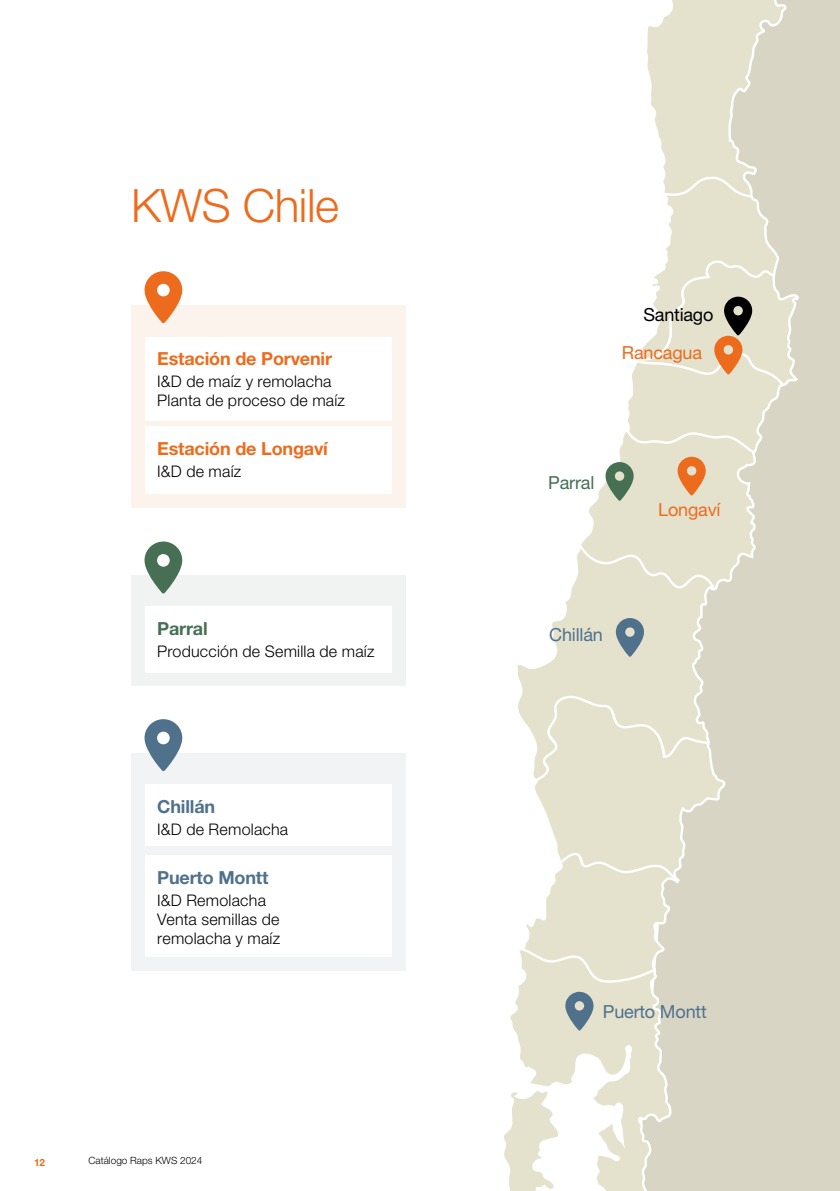
<style>
.page{position:relative;width:840px;height:1191px;background:#fff}
.page>*{position:absolute;margin:0;border:0;box-sizing:border-box;transform-origin:0 0}
.t1{font:300 46px "Helvetica Neue LT Std";letter-spacing:-.01em;color:#ed6b1c}
.t2{font:700 18px "Helvetica Neue LT Std";letter-spacing:-.01em;color:#ed6b1c}
.t3{font:700 18px "Helvetica Neue LT Std";letter-spacing:-.01em;color:#4f718c}
.t4{font:18px "Helvetica Neue LT Std";letter-spacing:-.01em;color:#4f718c}
.t5{font:18px "Helvetica Neue LT Std";letter-spacing:-.01em;color:#ed6b1c}
.t6{font:18px "Helvetica Neue LT Std";letter-spacing:-.01em;color:#000}
.t7{font:700 18px "Helvetica Neue LT Std";letter-spacing:-.01em;color:#466f54}
.t8{font:18px "Helvetica Neue LT Std";letter-spacing:-.01em;color:#466f54}
.t9{font:300 16px/19.2px "Helvetica Neue LT Std";letter-spacing:.015em;color:#000}
.t10{font:300 10px "Helvetica Neue LT Std";color:#000}
.t11{font:700 10px "Helvetica Neue LT Std";color:#ed6b1c}
</style>
<div class="page">
<div style="left:686px;top:0;width:153px;height:1191px;background:#d9d5c5"></div>
<svg style="left:517px;top:582px;width:200px;height:113px"></svg>
<svg style="left:514px;top:1030px;width:172px;height:161px"></svg>
<svg style="left:504px;top:1086px;width:57px;height:105px"></svg>
<svg style="left:615px;top:618px;width:29px;height:39px"></svg>
<svg style="left:510px;top:695px;width:216px;height:335px"></svg>
<svg style="left:575px;top:0;width:225px;height:597px"></svg>
<div style="left:131px;top:305px;width:274px;height:203px;background:#fdf3ed"></div>
<div style="left:145px;top:336px;width:246px;height:84px;background:#fff"></div>
<div style="left:145px;top:426px;width:246px;height:68px;background:#fff"></div>
<svg style="left:144px;top:271px;width:39px;height:52px"></svg>
<div style="left:131px;top:753px;width:274px;height:217px;background:#f1f3f5"></div>
<div style="left:145px;top:784px;width:246px;height:62px;background:#fff"></div>
<div style="left:145px;top:855px;width:246px;height:101px;background:#fff"></div>
<svg style="left:144px;top:719px;width:39px;height:52px"></svg>
<div style="left:131px;top:575px;width:274px;height:111px;background:#f0f3f1"></div>
<div style="left:145px;top:607px;width:246px;height:66px;background:#fff"></div>
<svg style="left:144px;top:541px;width:39px;height:53px"></svg>
<h1 class="t1" style="left:131px;top:177px;width:209px">KWS Chile</h1>
<p class="t2" style="left:157px;top:347px;width:176px">Estación de Porvenir</p>
<p class="t9" style="left:157px;top:371px;width:189px">I&amp;D de maíz y remolacha<br>Planta de proceso de maíz</p>
<p class="t2" style="left:157px;top:438px;width:172px">Estación de Longaví</p>
<p class="t9" style="left:157px;top:461px;width:85px">I&amp;D de maíz</p>
<p class="t7" style="left:157px;top:617px;width:52px">Parral</p>
<p class="t9" style="left:157px;top:641px;width:218px">Producción de Semilla de maíz</p>
<p class="t3" style="left:157px;top:795px;width:59px">Chillán</p>
<p class="t9" style="left:157px;top:819px;width:132px">I&amp;D de Remolacha</p>
<p class="t3" style="left:157px;top:866px;width:113px">Puerto Montt</p>
<p class="t9" style="left:157px;top:890px;width:124px">I&amp;D Remolacha<br>Venta semillas de remolacha y maíz</p>
<p class="t11" style="left:34px;top:1156px;width:13px">12</p>
<p class="t10" style="left:88px;top:1154px;width:115px">Catálogo Raps KWS 2024</p>
<p class="t6" style="left:643px;top:303px;width:72px">Santiago</p>
<p class="t5" style="left:621px;top:342px;width:82px">Rancagua</p>
<p class="t8" style="left:548px;top:472px;width:48px">Parral</p>
<p class="t4" style="left:549px;top:623px;width:55px">Chillán</p>
<p class="t5" style="left:657px;top:499px;width:64px">Longaví</p>
<p class="t4" style="left:602px;top:1000px;width:105px">Puerto Montt</p>
</div>
